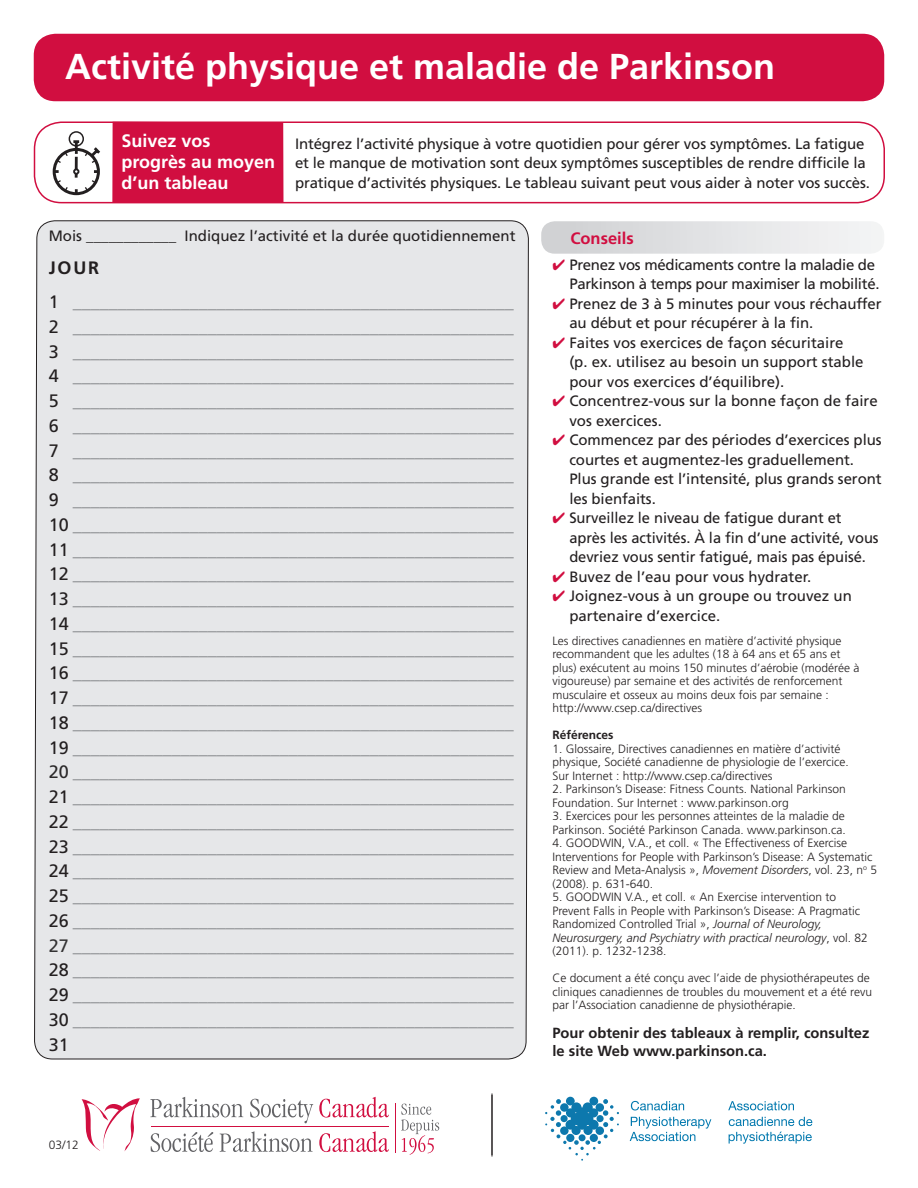
<style>
.page{position:relative;width:918px;height:1188px;background:#fff}
.page>*{position:absolute;margin:0;border:0;box-sizing:border-box;transform-origin:0 0}
.t1{font:700 36px "Frutiger";color:#fff}
.t2{font:18px/24.8px "Frutiger";color:#808285}
.t3{font:700 18px/21px "Frutiger";color:#fff}
.t4{font:700 16.5px "Frutiger";color:#d10e40}
.t5{font:15px/19.5px "Frutiger";letter-spacing:-.005em;color:#231f20}
.t6{font:700 14.7px/18px "Frutiger";color:#231f20}
.t7{font:300 12px/13.5px "Frutiger";color:#231f20}
.t8{font:700 12px "Frutiger";color:#231f20}
.s1{font-weight:700;color:#231f20}
.s2{color:#231f20}
.s3{color:#2b292a}
.s4{color:#333233}
.s5{color:#d10e40}
.s6{font-style:italic}
</style>
<div class="page">
<svg style="left:34px;top:220px;width:495px;height:937px;background:#e6e7e9"></svg>
<div style="left:34px;top:34px;width:850px;height:67px;background:#d10e40;border-radius:22px"></div>
<svg style="left:541px;top:221px;width:343px;height:33px"></svg>
<div style="left:112px;top:125px;width:171px;height:75px;background:#d10e40"></div>
<div style="left:69px;top:131px;width:15px;height:16px;border:1px solid #231f20;border-radius:50%"></div>
<svg style="left:53px;top:139px;width:47px;height:56px"></svg>
<div style="left:73px;top:168px;width:6px;height:7px;border:2px solid #231f20;border-radius:50%"></div>
<div style="left:34px;top:122px;width:851px;height:81px;border:2px solid #d10e40;border-radius:27px"></div>
<svg style="left:150px;top:1097px;width:93px;height:20px"></svg>
<svg style="left:250px;top:1099px;width:63px;height:24px"></svg>
<svg style="left:151px;top:1132px;width:62px;height:20px"></svg>
<svg style="left:220px;top:1131px;width:93px;height:21px"></svg>
<svg style="left:319px;top:1097px;width:70px;height:21px"></svg>
<svg style="left:319px;top:1131px;width:70px;height:21px"></svg>
<hr style="left:151px;top:1126px;width:238px;height:1px;background:#d10e40">
<svg style="left:401px;top:1104px;width:38px;height:51px"></svg>
<hr style="left:395px;top:1103px;width:1px;height:50px;background:#d10e40">
<svg style="left:82px;top:1098px;width:58px;height:54px"></svg>
<div style="left:566px;top:1097px;width:9px;height:8px;background:#0d78ad;border-radius:50%"></div>
<div style="left:589px;top:1097px;width:9px;height:8px;background:#0d78ad;border-radius:50%"></div>
<svg style="left:545px;top:1099px;width:74px;height:62px"></svg>
<div style="left:589px;top:1108px;width:9px;height:10px;background:#0d78ad;border-radius:50%"></div>
<div style="left:589px;top:1120px;width:10px;height:10px;background:#0d78ad;border-radius:50%"></div>
<svg style="left:631px;top:1101px;width:53px;height:10px"></svg>
<svg style="left:630px;top:1117px;width:81px;height:24px"></svg>
<svg style="left:728px;top:1101px;width:66px;height:9px"></svg>
<svg style="left:729px;top:1117px;width:83px;height:9px"></svg>
<svg style="left:729px;top:1132px;width:83px;height:12px"></svg>
<hr style="left:492px;top:1095px;width:1px;height:62px;background:#231f20">
<hr style="left:492px;top:1094px;width:1px;height:61px;background:#231f20">
<h1 class="t1" style="left:65px;top:46px;width:712px">Activité physique et maladie de Parkinson</h1>
<p class="t3" style="left:122px;top:130px;width:155px">Suivez vos progrès au moyen d’un tableau</p>
<p class="t5" style="left:295px;top:134px;width:576px">Intégrez l’activité physique à votre quotidien pour gérer vos symptômes. La fatigue et le manque de motivation sont deux symptômes susceptibles de rendre difficile la pratique d’activités physiques. Le tableau suivant peut vous aider à noter vos succès.</p>
<p class="t5" style="left:49px;top:226px;width:468px">Mois ____________ Indiquez l’activité et la durée quotidiennement</p>
<p class="t2" style="left:49px;top:251px;width:466px;line-height:33.8px"><span class="s1">JOUR<br></span><span class="s2">1</span> _________________________________________________</p>
<p class="t2" style="left:49px;top:314px;width:466px;text-align:justify"><span class="s2">2</span> _________________________________________________ <span class="s2">3</span> _________________________________________________ <span class="s2">4</span> _________________________________________________ <span class="s2">5</span> _________________________________________________ <span class="s2">6</span> _________________________________________________ <span class="s2">7</span> _________________________________________________ <span class="s2">8</span> _________________________________________________ <span class="s2">9</span> _________________________________________________ <span class="s2">10</span> _________________________________________________ <span class="s2">11</span> _________________________________________________ <span class="s2">12</span> _________________________________________________ <span class="s2">13</span> _________________________________________________ <span class="s2">14</span> _________________________________________________ <span class="s2">15</span> _________________________________________________ <span class="s2">16</span> _________________________________________________ <span class="s2">17</span> _________________________________________________ <span class="s2">18</span> _________________________________________________ <span class="s2">19</span> _________________________________________________ <span class="s3">20</span> _________________________________________________ <span class="s2">21</span> _________________________________________________ <span class="s2">22</span> _________________________________________________ <span class="s2">23</span> _________________________________________________ <span class="s2">24</span> _________________________________________________ <span class="s2">25</span> _________________________________________________ <span class="s2">26</span> _________________________________________________ <span class="s4">27</span> _________________________________________________ <span class="s2">28</span> _________________________________________________ <span class="s2">29</span> _________________________________________________ <span class="s2">30</span> _________________________________________________ <span class="s2">31</span></p>
<p class="t7" style="left:49px;top:1138px;width:32px">03/12</p>
<p class="t4" style="left:570px;top:228px;width:65px">Conseils</p>
<p class="t5" style="left:552px;top:255px;width:329px;text-align:right"><span class="s5">✔</span> Prenez vos médicaments contre la maladie de<br>Parkinson à temps pour maximiser la mobilité.</p>
<p class="t5" style="left:569px;top:294px;width:314px;text-indent:-17px"><span class="s5">✔</span> Prenez de 3 à 5 minutes pour vous réchauffer au début et pour récupérer à la fin.</p>
<p class="t5" style="left:569px;top:333px;width:296px;text-indent:-17px"><span class="s5">✔</span> Faites vos exercices de façon sécuritaire (p. ex. utilisez au besoin un support stable pour vos exercices d’équilibre).</p>
<p class="t5" style="left:569px;top:391px;width:310px;text-indent:-17px"><span class="s5">✔</span> Concentrez-vous sur la bonne façon de faire vos exercices.</p>
<p class="t5" style="left:569px;top:430px;width:314px;text-indent:-17px"><span class="s5">✔</span> Commencez par des périodes d’exercices plus courtes et augmentez-les graduellement.<br>Plus grande est l’intensité, plus grands seront les bienfaits.</p>
<p class="t5" style="left:569px;top:508px;width:311px;text-indent:-17px"><span class="s5">✔</span> Surveillez le niveau de fatigue durant et après les activités. À la fin d’une activité, vous devriez vous sentir fatigué, mais pas épuisé.</p>
<p class="t5" style="left:552px;top:567px;width:260px"><span class="s5">✔</span> Buvez de l’eau pour vous hydrater.</p>
<p class="t5" style="left:569px;top:586px;width:284px;text-indent:-17px"><span class="s5">✔</span> Joignez-vous à un groupe ou trouvez un partenaire d’exercice.</p>
<p class="t7" style="left:552px;top:634px;width:309px">Les directives canadiennes en matière d’activité physique recommandent que les adultes (18 à 64 ans et 65 ans et plus) exécutent au moins 150 minutes d’aérobie (modérée à vigoureuse) par semaine et des activités de renforcement musculaire et osseux au moins deux fois par semaine : http://www.csep.ca/directives</p>
<p class="t8" style="left:552px;top:728px;width:63px">Références</p>
<p class="t7" style="left:552px;top:742px;width:298px">1. Glossaire, Directives canadiennes en matière d’activité physique, Société canadienne de physiologie de l’exercice.<br>Sur Internet : http://www.csep.ca/directives</p>
<p class="t7" style="left:552px;top:782px;width:295px">2. Parkinson’s Disease: Fitness Counts. National Parkinson<br>Foundation. Sur Internet : www.parkinson.org</p>
<p class="t7" style="left:552px;top:809px;width:295px">3. Exercices pour les personnes atteintes de la maladie de<br>Parkinson. Société Parkinson Canada. www.parkinson.ca.</p>
<p class="t7" style="left:552px;top:836px;width:326px">4. GOODWIN, V.A., et coll. « The Effectiveness of Exercise Interventions for People with Parkinson’s Disease: A Systematic Review and Meta-Analysis », <span class="s6">Movement Disorders</span>, vol. 23, n<sup>o</sup> 5 (2008). p. 631-640.</p>
<p class="t7" style="left:552px;top:890px;width:317px">5. GOODWIN V.A., et coll. « An Exercise intervention to Prevent Falls in People with Parkinson’s Disease: A Pragmatic Randomized Controlled Trial », <span class="s6">Journal of Neurology, Neurosurgery, and Psychiatry with practical neurology</span>, vol. 82 (2011). p. 1232-1238.</p>
<p class="t7" style="left:552px;top:971px;width:321px">Ce document a été conçu avec l’aide de physiothérapeutes de cliniques canadiennes de troubles du mouvement et a été revu par l’Association canadienne de physiothérapie.</p>
<p class="t6" style="left:552px;top:1024px;width:318px">Pour obtenir des tableaux à remplir, consultez le site Web www.parkinson.ca.</p>
</div>
